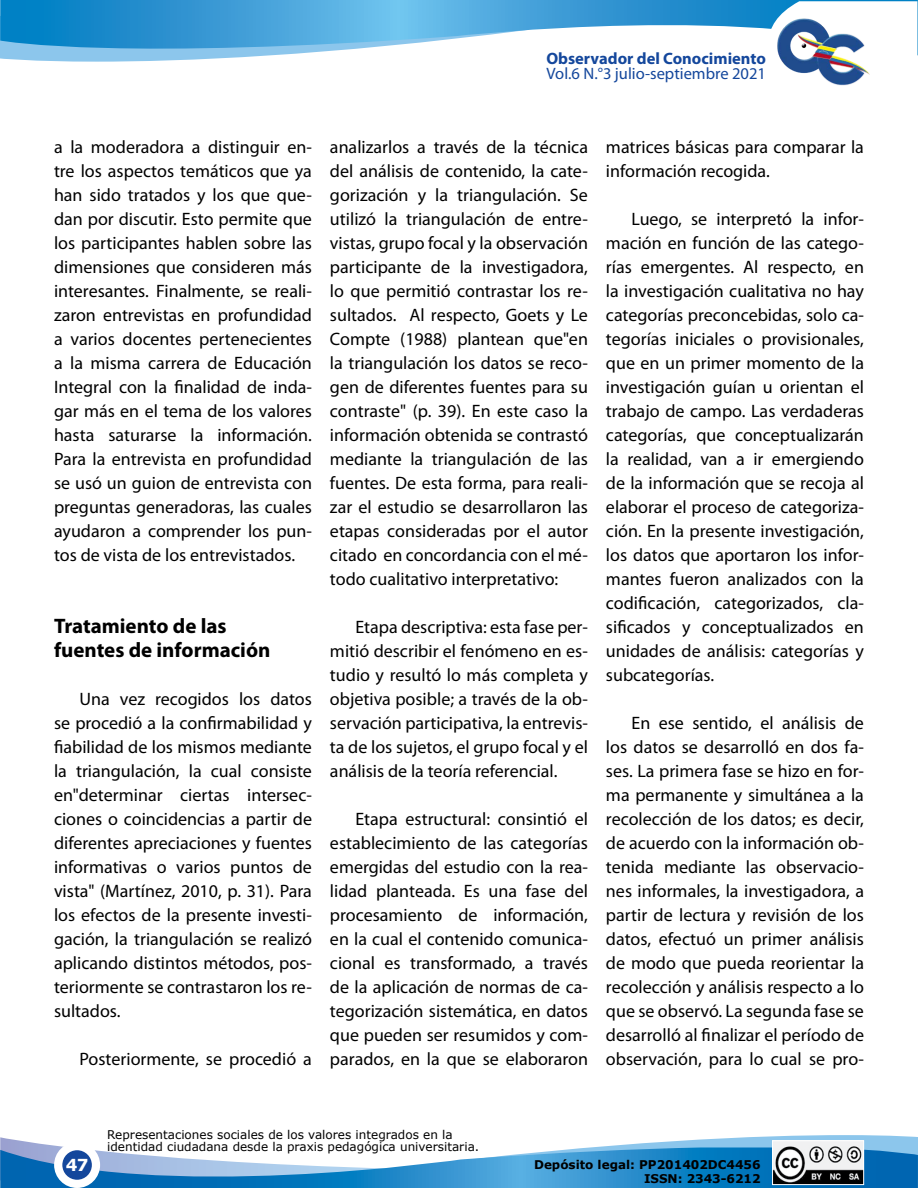
<style>
.page{position:relative;width:918px;height:1188px;background:#fff}
.page>*{position:absolute;margin:0;border:0;box-sizing:border-box;transform-origin:0 0}
.t1{font:700 21px/24px "Myriad Pro";color:#000}
.t2{font:18px/24px "Myriad Pro";color:#000;text-align:justify}
.t3{font:16.5px "Myriad Pro";color:#14479c}
.t4{font:700 16.5px "Myriad Pro";color:#14479c}
.t5{font:700 16.5px "Verdana";color:#fff}
.t6{font:12px/12px "Verdana";color:#000}
.t7{font:700 12px/14.4px "Verdana";color:#000;text-align:right}
</style>
<div class="page">
<svg style="left:0;top:1135px;width:918px;height:53px"></svg>
<svg style="left:0;top:0;width:918px;height:61px"></svg>
<svg style="left:753px;top:1px;width:164px;height:60px"></svg>
<div style="left:54px;top:1142px;width:46px;height:46px;background:#fff;border-radius:50%"></div>
<div style="left:62px;top:1150px;width:30px;height:30px;background:#14479c;border-radius:50%"></div>
<img style="left:775px;top:17px;width:95px;height:69px">
<img style="left:774px;top:1143px;width:88px;height:40px">
<div style="left:772px;top:1141px;width:92px;height:44px;border:1px solid #fff"></div>
<p class="t4" style="left:546px;top:47px;width:221px">Observador del Conocimiento</p>
<p class="t3" style="left:547px;top:63px;width:221px">Vol.6 N.°3 julio-septiembre 2021</p>
<p class="t2" style="left:54px;top:135px;width:260px">a la moderadora a distinguir en&shy;tre los aspectos temáticos que ya han sido tratados y los que que&shy;dan por discutir. Esto permite que los participantes hablen sobre las dimensiones que consideren más interesantes. Finalmente, se reali&shy;zaron entrevistas en profundidad a varios docentes pertenecientes a la misma carrera de Educación Integral con la finalidad de inda&shy;gar más en el tema de los valores hasta saturarse la información.<br>Para la entrevista en profundidad se usó un guion de entrevista con preguntas generadoras, las cuales ayudaron a comprender los pun&shy;tos de vista de los entrevistados.</p>
<p class="t1" style="left:54px;top:613px;width:218px">Tratamiento de las fuentes de información</p>
<p class="t2" style="left:54px;top:687px;width:260px;text-indent:26px">Una vez recogidos los datos se procedió a la confirmabilidad y fiabilidad de los mismos mediante la triangulación, la cual consiste en"determinar ciertas intersec&shy;ciones o coincidencias a partir de diferentes apreciaciones y fuentes informativas o varios puntos de vista" (Martínez, 2010, p. 31). Para los efectos de la presente investi&shy;gación, la triangulación se realizó aplicando distintos métodos, pos&shy;teriormente se contrastaron los re&shy;sultados.</p>
<p class="t2" style="left:80px;top:1047px;width:234px">Posteriormente, se procedió a</p>
<p class="t2" style="left:330px;top:135px;width:260px">analizarlos a través de la técnica del análisis de contenido, la cate&shy;gorización y la triangulación. Se utilizó la triangulación de entre&shy;vistas, grupo focal y la observación participante de la investigadora, lo que permitió contrastar los re&shy;sultados. Al respecto, Goets y Le Compte (1988) plantean que"en la triangulación los datos se reco&shy;gen de diferentes fuentes para su contraste" (p. 39). En este caso la información obtenida se contrastó mediante la triangulación de las fuentes. De esta forma, para reali&shy;zar el estudio se desarrollaron las etapas consideradas por el autor citado en concordancia con el mé&shy;todo cualitativo interpretativo:</p>
<p class="t2" style="left:330px;top:615px;width:260px;text-indent:26px">Etapa descriptiva: esta fase per&shy;mitió describir el fenómeno en es&shy;tudio y resultó lo más completa y objetiva posible; a través de la ob&shy;servación participativa, la entrevis&shy;ta de los sujetos, el grupo focal y el análisis de la teoría referencial.</p>
<p class="t2" style="left:330px;top:806px;width:260px;text-indent:26px">Etapa estructural: consintió el establecimiento de las categorías emergidas del estudio con la rea&shy;lidad planteada. Es una fase del procesamiento de información, en la cual el contenido comunica&shy;cional es transformado, a través de la aplicación de normas de ca&shy;tegorización sistemática, en datos que pueden ser resumidos y com&shy;parados, en la que se elaboraron</p>
<p class="t2" style="left:606px;top:134px;width:260px">matrices básicas para comparar la información recogida.</p>
<p class="t2" style="left:606px;top:206px;width:260px;text-indent:26px">Luego, se interpretó la infor&shy;mación en función de las catego&shy;rías emergentes. Al respecto, en la investigación cualitativa no hay categorías preconcebidas, solo ca&shy;tegorías iniciales o provisionales, que en un primer momento de la investigación guían u orientan el trabajo de campo. Las verdaderas categorías, que conceptualizarán la realidad, van a ir emergiendo de la información que se recoja al elaborar el proceso de categoriza&shy;ción. En la presente investigación, los datos que aportaron los infor&shy;mantes fueron analizados con la codificación, categorizados, cla&shy;sificados y conceptualizados en unidades de análisis: categorías y subcategorías.</p>
<p class="t2" style="left:606px;top:710px;width:260px;text-indent:26px">En ese sentido, el análisis de los datos se desarrolló en dos fa&shy;ses. La primera fase se hizo en for&shy;ma permanente y simultánea a la recolección de los datos; es decir, de acuerdo con la información ob&shy;tenida mediante las observacio&shy;nes informales, la investigadora, a partir de lectura y revisión de los datos, efectuó un primer análisis de modo que pueda reorientar la recolección y análisis respecto a lo que se observó. La segunda fase se desarrolló al finalizar el período de observación, para lo cual se pro-</p>
<p class="t6" style="left:107px;top:1129px;width:374px">Representaciones sociales de los valores integrados en la identidad ciudadana desde la praxis pedagógica universitaria.</p>
<p class="t5" style="left:66px;top:1154px;width:24px">47</p>
<p class="t7" style="left:534px;top:1157px;width:228px">Depósito legal: PP201402DC4456<br>ISSN: 2343-6212</p>
</div>
